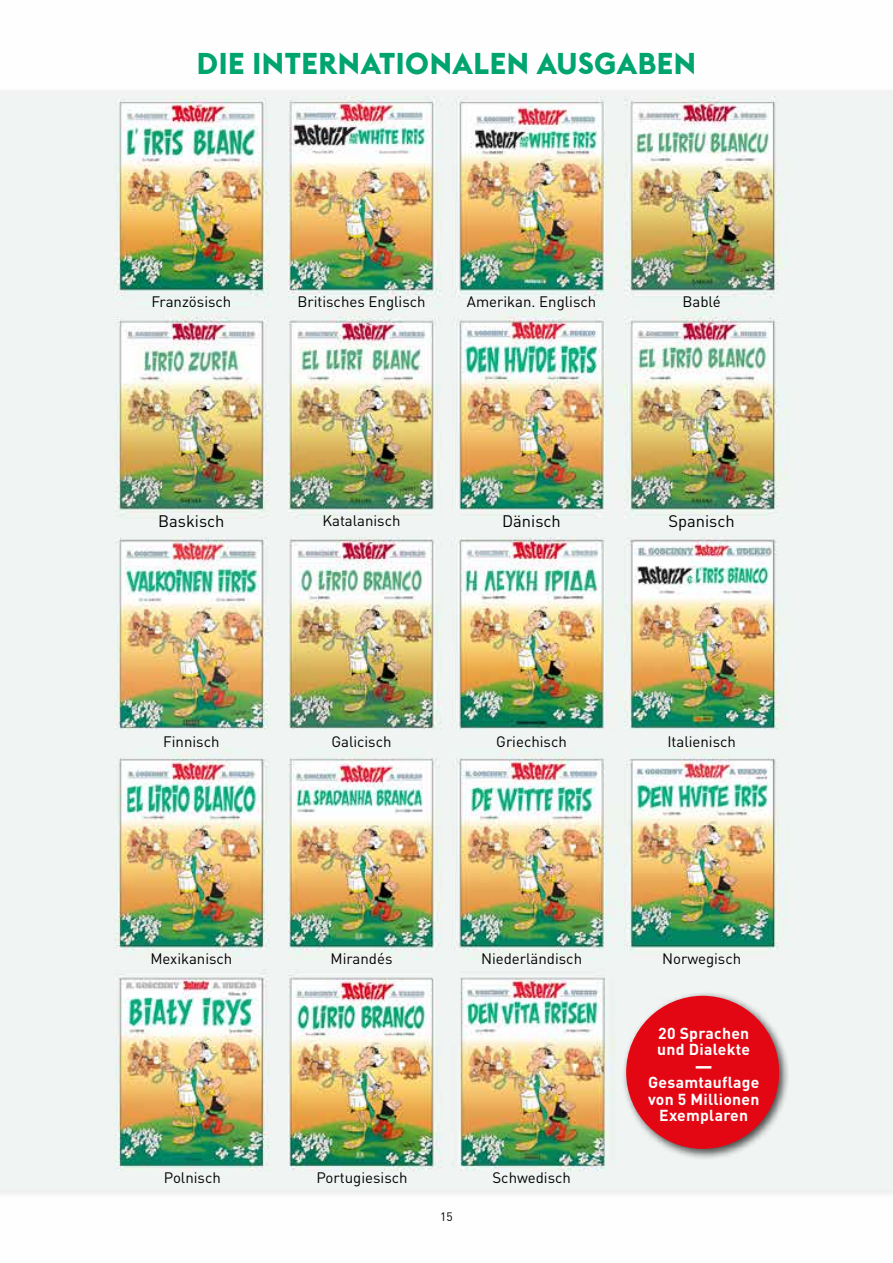
<style>
.page{position:relative;width:893px;height:1263px;background:#fff}
.page>*{position:absolute;margin:0;border:0;box-sizing:border-box;transform-origin:0 0}
.t1{font:700 30px "Euclid BP";letter-spacing:.02em;color:#00a46f}
.t2{font:16.5px "DINOT";color:#000}
.t3{font:700 15.75px/16.5px "DINOT";letter-spacing:.015em;color:#fff}
.t4{font:900 15.75px "DIN";color:#fff}
.t5{font:15px "DINOT";color:#000}
.t6{font:12px "DINOT";color:#000}
</style>
<div class="page">
<img style="left:0;top:91px;width:893px;height:1103px">
<div style="left:621px;top:990px;width:169px;height:170px;background:#000;opacity:.7"></div>
<div style="left:626px;top:996px;width:153px;height:153px;background:#e30613;border-radius:50%"></div>
<h1 class="t1" style="left:197px;top:44px;width:501px">DIE INTERNATIONALEN AUSGABEN</h1>
<p class="t5" style="left:151px;top:292px;width:82px">Französisch</p>
<p class="t5" style="left:297px;top:292px;width:130px">Britisches Englisch</p>
<p class="t5" style="left:467px;top:292px;width:131px">Amerikan. Englisch</p>
<p class="t5" style="left:682px;top:292px;width:40px">Bablé</p>
<p class="t2" style="left:158px;top:511px;width:68px">Baskisch</p>
<p class="t5" style="left:322px;top:511px;width:80px">Katalanisch</p>
<p class="t2" style="left:502px;top:511px;width:60px">Dänisch</p>
<p class="t2" style="left:668px;top:511px;width:68px">Spanisch</p>
<p class="t5" style="left:163px;top:732px;width:58px">Finnisch</p>
<p class="t5" style="left:331px;top:732px;width:62px">Galicisch</p>
<p class="t5" style="left:496px;top:732px;width:72px">Griechisch</p>
<p class="t5" style="left:667px;top:732px;width:70px">Italienisch</p>
<p class="t5" style="left:150px;top:949px;width:84px">Mexikanisch</p>
<p class="t5" style="left:330px;top:949px;width:64px">Mirandés</p>
<p class="t5" style="left:481px;top:949px;width:103px">Niederländisch</p>
<p class="t5" style="left:662px;top:949px;width:81px">Norwegisch</p>
<p class="t5" style="left:164px;top:1168px;width:59px">Polnisch</p>
<p class="t5" style="left:316px;top:1168px;width:93px">Portugiesisch</p>
<p class="t5" style="left:492px;top:1168px;width:80px">Schwedisch</p>
<p class="t6" style="left:440px;top:1209px;width:14px">15</p>
<p class="t3" style="left:657px;top:1024px;width:94px">20 Sprachen und Dialekte</p>
<p class="t4" style="left:695px;top:1055px;width:19px">—</p>
<p class="t3" style="left:648px;top:1074px;width:113px;text-align:center">Gesamtauflage von 5 Millionen<br>Exemplaren</p>
</div>
